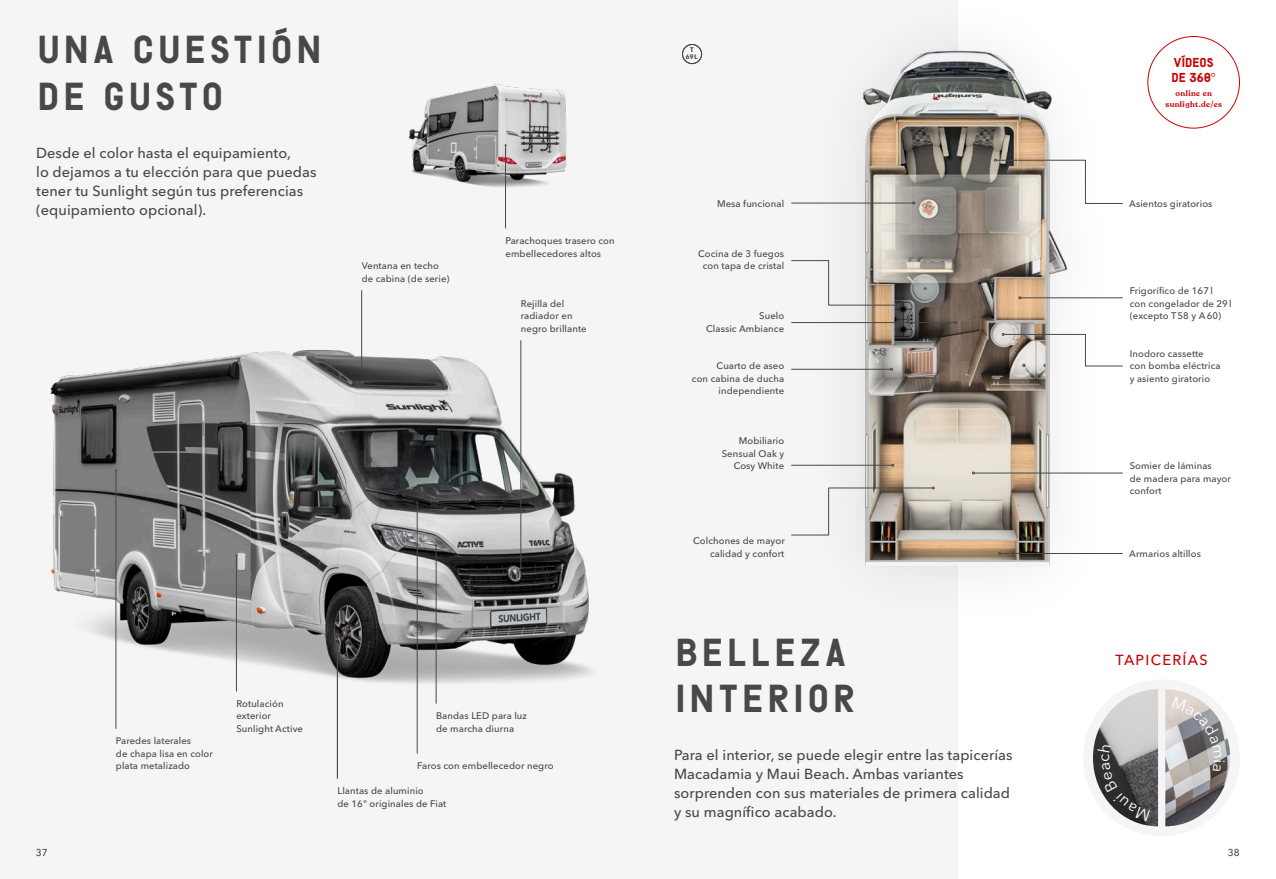
<style>
.page{position:relative;width:1276px;height:879px;background:#fff}
.page>*{position:absolute;margin:0;border:0;box-sizing:border-box;transform-origin:0 0}
.t1{font:700 39px/46.8px "Raw";letter-spacing:.15em;color:#484846}
.t2{font:500 14.5px/19px "Avenir Next LT Pro";letter-spacing:.005em;color:#484846}
.t3{font:500 14.5px "Avenir Next LT Pro";letter-spacing:.09em;color:#c80205}
.t4{font:700 13px/15px "Raw";letter-spacing:.05em;color:#c80205}
.t5{font:500 10px "Avenir Next LT Pro";color:#484846}
.t6{font:500 9.5px/12.5px "Avenir Next LT Pro";letter-spacing:.01em;color:#484846}
.t7{font:600 8px/11px "Recoleta";letter-spacing:.05em;color:#c80205;text-align:center}
.t8{font:500 6.3px/7px "Avenir Next LT Pro";color:#484846;text-align:center}
</style>
<div class="page">
<div style="left:0;top:0;width:957px;height:879px;background:#f5f5f5"></div>
<div style="left:1083px;top:679px;width:157px;height:157px;background:#f5f5f5;border-radius:50%"></div>
<div style="left:801px;top:0;width:321px;height:629px;background:#fff"></div>
<img style="left:805px;top:6px;width:304px;height:597px">
<img style="left:1165px;top:689px;width:65px;height:137px">
<img style="left:50px;top:330px;width:543px;height:371px">
<img style="left:409px;top:84px;width:158px;height:104px">
<img style="left:1093px;top:689px;width:65px;height:137px">
<hr style="left:505px;top:145px;width:1px;height:83px;background:#484846">
<hr style="left:236px;top:556px;width:1px;height:135px;background:#484846">
<hr style="left:417px;top:502px;width:1px;height:251px;background:#484846">
<hr style="left:436px;top:545px;width:1px;height:158px;background:#484846">
<hr style="left:520px;top:340px;width:1px;height:228px;background:#484846">
<hr style="left:361px;top:290px;width:1px;height:78px;background:#484846">
<hr style="left:116px;top:470px;width:1px;height:259px;background:#484846">
<hr style="left:337px;top:636px;width:1px;height:142px;background:#484846">
<div style="left:682px;top:44px;width:20px;height:20px;border:1px solid #484846;border-radius:50%"></div>
<hr style="left:791px;top:203px;width:121px;height:1px;background:#484846">
<hr style="left:791px;top:322px;width:163px;height:1px;background:#484846">
<hr style="left:791px;top:465px;width:100px;height:1px;background:#484846">
<svg style="left:791px;top:487px;width:143px;height:48px"></svg>
<svg style="left:791px;top:260px;width:109px;height:46px"></svg>
<svg style="left:994px;top:159px;width:129px;height:45px"></svg>
<svg style="left:1002px;top:333px;width:121px;height:33px"></svg>
<hr style="left:1000px;top:553px;width:122px;height:1px;background:#484846">
<hr style="left:974px;top:473px;width:148px;height:1px;background:#484846">
<hr style="left:1021px;top:297px;width:101px;height:1px;background:#484846">
<hr style="left:791px;top:369px;width:99px;height:1px;background:#484846">
<svg style="left:1097px;top:743px;width:53px;height:78px;background:#686668"></svg>
<svg style="left:1172px;top:696px;width:53px;height:76px;background:#aeacac"></svg>
<h1 class="t1" style="left:38px;top:25px;width:284px">UNA CUESTIÓN<br>DE GUSTO</h1>
<h2 class="t2" style="left:36px;top:143px;width:282px">Desde el color hasta el equipamiento,<br>lo dejamos a tu elección para que puedas tener tu Sunlight según tus preferencias (equipamiento opcional).</h2>
<p class="t6" style="left:362px;top:260px;width:89px">Ventana en techo de cabina (de serie)</p>
<p class="t6" style="left:505px;top:235px;width:111px">Parachoques trasero con embellecedores altos</p>
<p class="t6" style="left:521px;top:297px;width:67px">Rejilla del radiador en negro brillante</p>
<p class="t6" style="left:116px;top:735px;width:98px">Paredes laterales<br>de chapa lisa en color plata metalizado</p>
<p class="t6" style="left:236px;top:697px;width:68px">Rotulación exterior<br>Sunlight Active</p>
<p class="t6" style="left:436px;top:710px;width:92px">Bandas LED para luz de marcha diurna</p>
<p class="t6" style="left:417px;top:760px;width:138px">Faros con embellecedor negro</p>
<p class="t6" style="left:337px;top:785px;width:110px">Llantas de aluminio<br>de 16" originales de Fiat</p>
<p class="t8" style="left:686px;top:46px;width:13px">T<br>69L</p>
<h3 class="t4" style="left:1171px;top:54px;width:45px">VÍDEOS de 360°</h3>
<p class="t7" style="left:1165px;top:88px;width:58px">online en sunlight.de/es</p>
<p class="t6" style="left:717px;top:197px;width:69px">Mesa funcional</p>
<p class="t6" style="left:1129px;top:197px;width:85px">Asientos giratorios</p>
<p class="t6" style="left:698px;top:247px;width:88px;text-align:center">Cocina de 3 fuegos con tapa de cristal</p>
<p class="t6" style="left:706px;top:310px;width:80px;text-align:right">Suelo<br>Classic Ambiance</p>
<p class="t6" style="left:692px;top:360px;width:94px;text-align:right">Cuarto de aseo<br>con cabina de ducha independiente</p>
<p class="t6" style="left:721px;top:435px;width:64px;text-align:right">Mobiliario<br>Sensual Oak y<br>Cosy White</p>
<p class="t6" style="left:693px;top:535px;width:93px;text-align:right">Colchones de mayor calidad y confort</p>
<h1 class="t1" style="left:676px;top:627px;width:179px">BELLEZA<br>INTERIOR</h1>
<h2 class="t2" style="left:674px;top:745px;width:340px">Para el interior, se puede elegir entre las tapicerías Macadamia y Maui Beach. Ambas variantes sorprenden con sus materiales de primera calidad y su magnífico acabado.</h2>
<p class="t6" style="left:1129px;top:285px;width:103px">Frigorífico de 167l<br>con congelador de 29l (excepto T58 y A60)</p>
<p class="t6" style="left:1129px;top:347px;width:92px">Inodoro cassette con bomba eléctrica y asiento giratorio</p>
<p class="t6" style="left:1129px;top:460px;width:103px">Somier de láminas<br>de madera para mayor confort</p>
<p class="t6" style="left:1129px;top:547px;width:73px">Armarios altillos</p>
<h2 class="t3" style="left:1115px;top:651px;width:94px">TAPICERÍAS</h2>
<p class="t5" style="left:36px;top:846px;width:13px">37</p>
<p class="t5" style="left:1228px;top:846px;width:13px">38</p>
</div>
